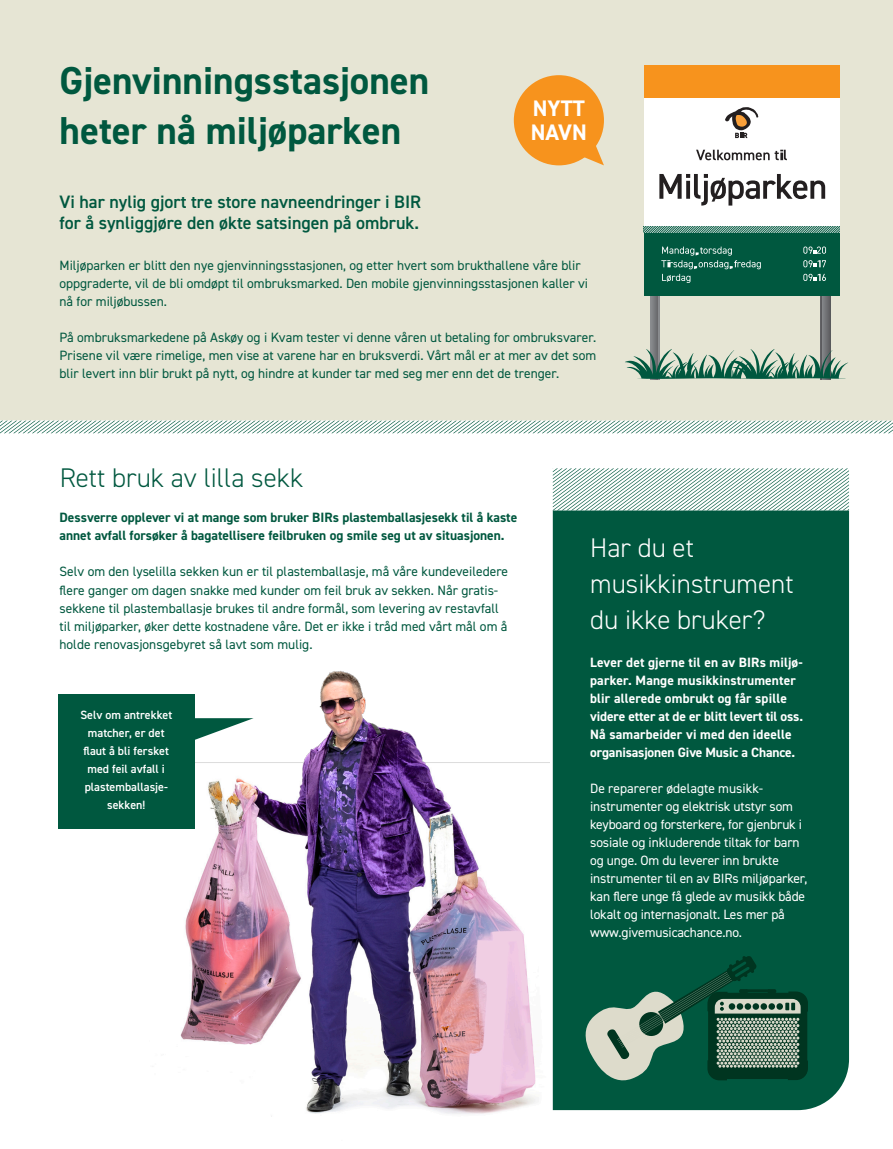
<style>
.page{position:relative;width:893px;height:1149px;background:#fff}
.page>*{position:absolute;margin:0;border:0;box-sizing:border-box;transform-origin:0 0}
.t1{font:700 39px/49.5px "DIN2014";color:#00583f}
.t2{font:300 27px/36px "DIN2014";color:#fff}
.t3{font:300 27px "DIN2014";color:#00583f}
.t4{font:700 22.5px "DIN2014";color:#fff}
.t5{font:600 18px "DIN2014";color:#00583f}
.t6{font:13.5px/18px "DIN2014";color:#00583f}
.t7{font:13.5px/18px "DIN2014";letter-spacing:-.01em;color:#fff}
.t8{font:700 13.5px/18px "DIN2014";letter-spacing:.01em;color:#fff}
.t9{font:700 13.5px/18px "DIN2014";color:#00583f}
.t10{font:600 12px/18px "DIN2014";color:#fff;text-align:center}
</style>
<div class="page">
<img style="left:150px;top:671px;width:400px;height:446px">
<svg style="left:0;top:420px;width:893px;height:14px"></svg>
<div style="left:553px;top:510px;width:296px;height:599px;background:#00583f"></div>
<svg style="left:553px;top:468px;width:296px;height:42px"></svg>
<svg style="left:575px;top:955px;width:233px;height:132px;background:#39715b"></svg>
<div style="left:0;top:0;width:893px;height:420px;background:#e6e5d4"></div>
<div style="left:514px;top:75px;width:90px;height:90px;background:#f7931d;border-radius:50%"></div>
<svg style="left:568px;top:130px;width:36px;height:35px"></svg>
<svg style="left:822px;top:296px;width:8px;height:53px"></svg>
<hr style="left:821px;top:291px;width:1px;height:88px;background:#5b5b5e">
<svg style="left:650px;top:296px;width:8px;height:53px"></svg>
<hr style="left:658px;top:291px;width:2px;height:88px;background:#888a8d">
<div style="left:644px;top:98px;width:196px;height:195px;background:#fff"></div>
<svg style="left:696px;top:150px;width:91px;height:10px"></svg>
<svg style="left:725px;top:107px;width:33px;height:31px"></svg>
<div style="left:644px;top:65px;width:196px;height:33px;background:#f7931d"></div>
<div style="left:644px;top:233px;width:196px;height:63px;background:#00583f"></div>
<svg style="left:803px;top:246px;width:23px;height:8px"></svg>
<svg style="left:803px;top:260px;width:23px;height:7px"></svg>
<svg style="left:661px;top:246px;width:100px;height:37px"></svg>
<svg style="left:803px;top:274px;width:23px;height:7px"></svg>
<svg style="left:644px;top:226px;width:195px;height:7px"></svg>
<svg style="left:659px;top:174px;width:166px;height:31px"></svg>
<svg style="left:625px;top:349px;width:223px;height:30px"></svg>
<div style="left:59px;top:693px;width:136px;height:135px;background:#00583f"></div>
<svg style="left:195px;top:718px;width:59px;height:26px"></svg>
<p class="t1" style="left:60px;top:56px;width:371px">Gjenvinningsstasjonen heter nå miljøparken</p>
<p class="t5" style="left:60px;top:189px;width:363px">Vi har nylig gjort tre store navneendringer i BIR</p>
<p class="t5" style="left:60px;top:211px;width:361px">for å synliggjøre den økte satsingen på ombruk.</p>
<p class="t4" style="left:533px;top:93px;width:54px">NYTT</p>
<p class="t4" style="left:531px;top:117px;width:58px">NAVN</p>
<p class="t6" style="left:60px;top:256px;width:530px">Miljøparken er blitt den nye gjenvinningsstasjonen, og etter hvert som brukthallene våre blir oppgraderte, vil de bli omdøpt til ombruksmarked. Den mobile gjenvinningsstasjonen kaller vi nå for miljøbussen.</p>
<p class="t6" style="left:60px;top:328px;width:538px;text-align:justify">På ombruksmarkedene på Askøy og i Kvam tester vi denne våren ut betaling for ombruksvarer.<br>Prisene vil være rimelige, men vise at varene har en bruksverdi. Vårt mål er at mer av det som blir levert inn blir brukt på nytt, og hindre at kunder tar med seg mer enn det de trenger.</p>
<p class="t3" style="left:60px;top:461px;width:245px">Rett bruk av lilla sekk</p>
<p class="t9" style="left:60px;top:508px;width:459px">Dessverre opplever vi at mange som bruker BIRs plastemballasjesekk til å kaste annet avfall forsøker å bagatellisere feilbruken og smile seg ut av situasjonen.</p>
<p class="t6" style="left:60px;top:562px;width:450px">Selv om den lyselilla sekken kun er til plastemballasje, må våre kundeveiledere flere ganger om dagen snakke med kunder om feil bruk av sekken. Når gratis&shy;sekkene til plastemballasje brukes til andre formål, som levering av restavfall til miljøparker, øker dette kostnadene våre. Det er ikke i tråd med vårt mål om å holde renovasjonsgebyret så lavt som mulig.</p>
<p class="t10" style="left:80px;top:705px;width:93px">Selv om antrekket matcher, er det flaut å bli fersket med feil avfall i plastemballasje&shy;sekken!</p>
<p class="t2" style="left:590px;top:529px;width:205px">Har du et musikkinstrument</p>
<p class="t2" style="left:590px;top:601px;width:177px">du ikke bruker?</p>
<p class="t8" style="left:590px;top:652px;width:214px">Lever det gjerne til en av BIRs miljø-</p>
<p class="t8" style="left:590px;top:670px;width:214px">parker. Mange musikkinstrumenter blir allerede ombrukt og får spille videre etter at de er blitt levert til oss.<br>Nå samarbeider vi med den ideelle organisasjonen Give Music a Chance.</p>
<p class="t7" style="left:590px;top:778px;width:219px">De reparerer ødelagte musikk&shy;instrumenter og elektrisk utstyr som keyboard og forsterkere, for gjenbruk i sosiale og inkluderende tiltak for barn og unge. Om du leverer inn brukte instrumenter til en av BIRs miljøparker, kan flere unge få glede av musikk både lokalt og internasjonalt. Les mer på www.givemusicachance.no.</p>
</div>
